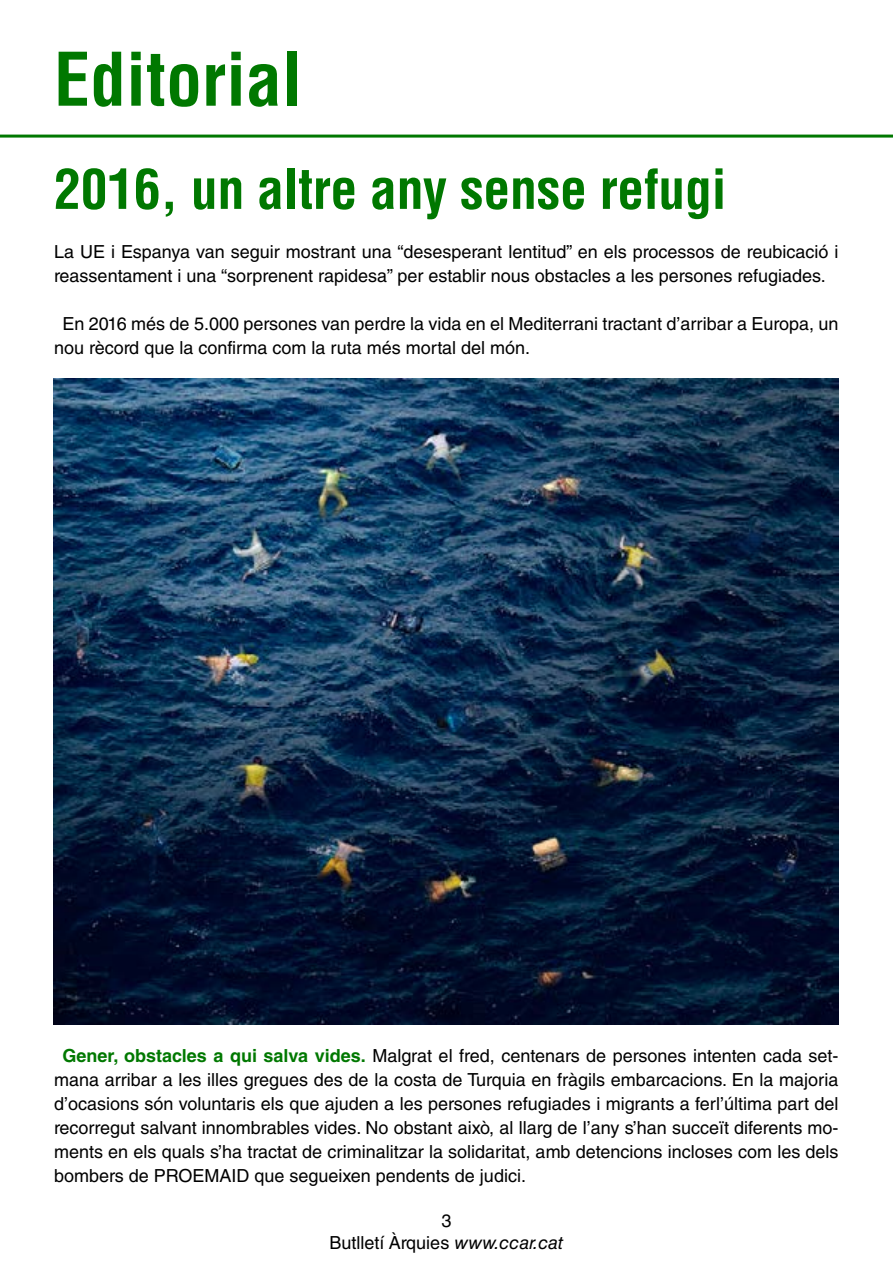
<style>
.page{position:relative;width:893px;height:1263px;background:#fff}
.page>*{position:absolute;margin:0;border:0;box-sizing:border-box;transform-origin:0 0}
.t1{font:700 condensed 72px "Helvetica LT Std";color:#007800}
.t2{font:700 condensed 54px "Helvetica LT Std";letter-spacing:-.01em;color:#007800}
.t3{font:18px/24px "Helvetica LT Std";color:#000}
.s1{font-weight:700;color:#007800}
.s2{font-style:italic}
</style>
<div class="page">
<hr style="left:0;top:135px;width:893px;height:3px;background:#007800">
<img style="left:54px;top:379px;width:785px;height:645px">
<h1 class="t1" style="left:54px;top:34px;width:250px">Editorial</h1>
<h2 class="t2" style="left:54px;top:155px;width:674px">2016, un altre any sense refugi</h2>
<p class="t3" style="left:54px;top:240px;width:786px">La UE i Espanya van seguir mostrant una “desesperant lentitud” en els processos de reubicació i reassentament i una “sorprenent rapidesa” per establir nous obstacles a les persones refugiades.</p>
<p class="t3" style="left:54px;top:312px;width:786px;text-indent:8px">En 2016 més de 5.000 persones van perdre la vida en el Mediterrani tractant d’arribar a Europa, un nou rècord que la confirma com la ruta més mortal del món.</p>
<p class="t3" style="left:54px;top:1044px;width:786px;text-align:justify;text-indent:8px"><span class="s1">Gener, obstacles a qui salva vides.</span> Malgrat el fred, centenars de persones intenten cada set&shy;mana arribar a les illes gregues des de la costa de Turquia en fràgils embarcacions. En la majoria d’ocasions són voluntaris els que ajuden a les persones refugiades i migrants a ferl’última part del recorregut salvant innombrables vides. No obstant això, al llarg de l’any s’han succeït diferents mo&shy;ments en els quals s’ha tractat de criminalitzar la solidaritat, amb detencions incloses com les dels bombers de PROEMAID que segueixen pendents de judici.</p>
<p class="t3" style="left:441px;top:1208px;width:12px">3</p>
<p class="t3" style="left:330px;top:1231px;width:235px">Butlletí Àrquies <span class="s2">www.ccar.cat</span></p>
</div>
